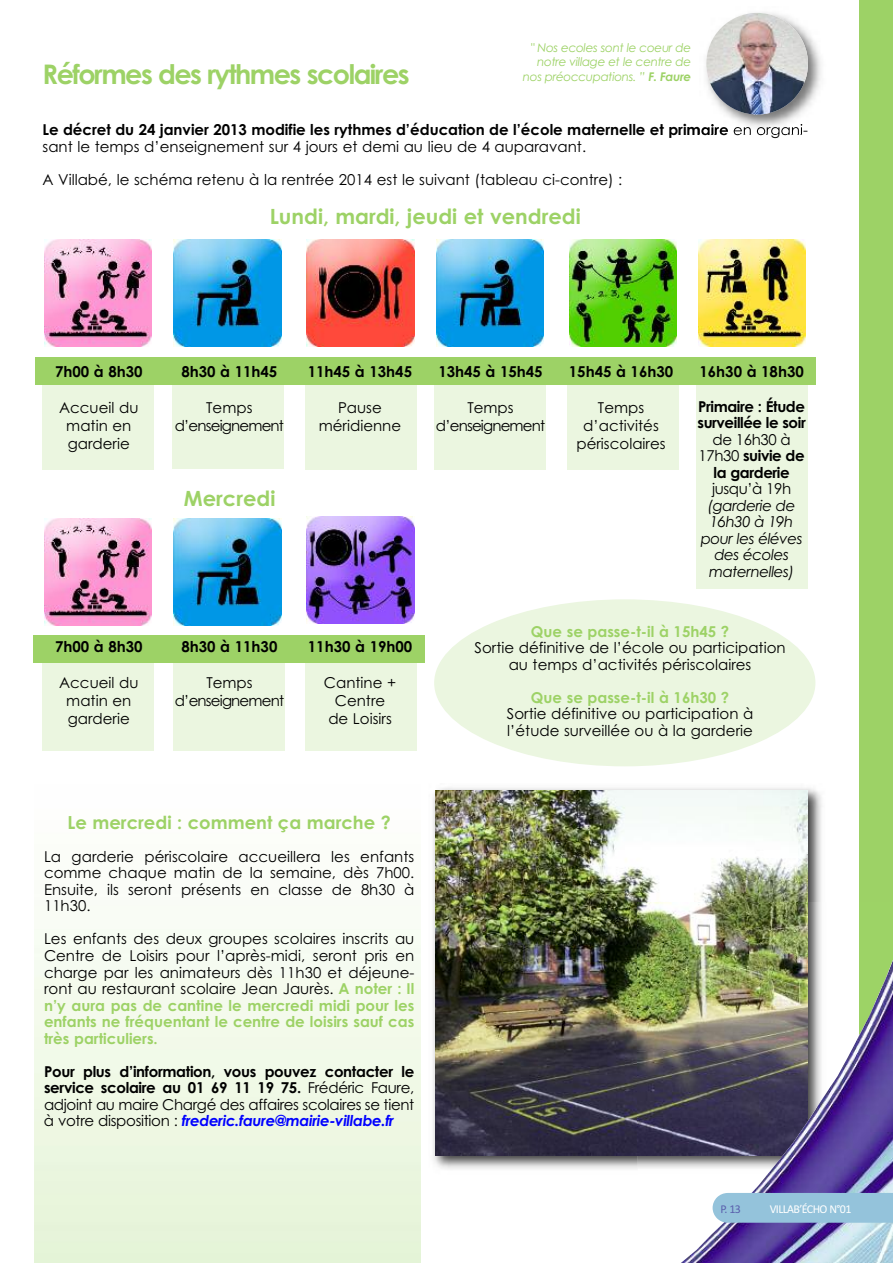
<style>
.page{position:relative;width:893px;height:1263px;background:#fff}
.page>*{position:absolute;margin:0;border:0;box-sizing:border-box;transform-origin:0 0}
.t1{font:700 27px "Century Gothic";letter-spacing:-.055em;color:#9dd266}
.t2{font:700 21px "Century Gothic";color:#9dd266}
.t3{font:700 18px "Century Gothic";color:#9dd266}
.t4{font:15px/16.5px "Century Gothic";color:#000;text-align:center}
.t5{font:700 15px/16.5px "Century Gothic";color:#000}
.t6{font:700 15px/16.5px "Century Gothic";letter-spacing:-.03em;color:#000}
.t7{font:15px/18px "Century Gothic";letter-spacing:-.055em;color:#000;text-align:center}
.t8{font:italic 15px/16.5px "Century Gothic";letter-spacing:-.03em;color:#000;text-align:center}
.t9{font:700 15px "Century Gothic";color:#9dd266}
.t10{font:15px "Century Gothic";letter-spacing:-.03em;color:#000}
.t11{font:italic 12px/14.4px "Century Gothic";letter-spacing:-.03em;color:#9dd266;text-align:right}
.t12{font:12px "Calibri";letter-spacing:-.05em;color:#fff}
.t13{font:12px "Calibri";color:#5a60ad}
.s1{font-weight:700}
.s2{font-weight:400}
.s3{font-weight:700;color:#9dd266}
.s4{font-weight:700;font-style:italic;color:#00f}
</style>
<div class="page">
<div style="left:43px;top:377px;width:111px;height:93px;background:#ebf6e0"></div>
<div style="left:172px;top:376px;width:111px;height:93px;background:#ebf6e0"></div>
<div style="left:305px;top:377px;width:112px;height:93px;background:#ebf6e0"></div>
<div style="left:434px;top:377px;width:112px;height:93px;background:#ebf6e0"></div>
<div style="left:567px;top:377px;width:112px;height:93px;background:#ebf6e0"></div>
<div style="left:696px;top:377px;width:112px;height:212px;background:#ebf6e0"></div>
<div style="left:43px;top:658px;width:111px;height:93px;background:#ebf6e0"></div>
<div style="left:173px;top:658px;width:112px;height:93px;background:#ebf6e0"></div>
<div style="left:305px;top:658px;width:112px;height:93px;background:#ebf6e0"></div>
<svg style="left:434px;top:599px;width:381px;height:167px;fill:#ebf6e0"></svg>
<div style="left:34px;top:635px;width:391px;height:28px;background:#9dd266"></div>
<div style="left:35px;top:357px;width:781px;height:28px;background:#9dd266"></div>
<img style="left:433px;top:787px;width:389px;height:382px">
<img style="left:436px;top:790px;width:372px;height:365px">
<div style="left:859px;top:0;width:34px;height:1137px;background:#9dd266"></div>
<img style="left:638px;top:902px;width:184px;height:267px">
<img style="left:661px;top:917px;width:161px;height:252px">
<img style="left:680px;top:959px;width:213px;height:304px">
<div style="left:713px;top:1193px;width:180px;height:30px;background:#94c3db"></div>
<img style="left:701px;top:12px;width:120px;height:122px">
<img style="left:734px;top:124px;width:73px;height:10px">
<img style="left:706px;top:13px;width:102px;height:102px;border-radius:50%">
<svg style="left:173px;top:239px;width:109px;height:108px"></svg>
<img style="left:174px;top:240px;width:107px;height:107px">
<img style="left:45px;top:240px;width:107px;height:107px">
<img style="left:436px;top:240px;width:107px;height:107px">
<svg style="left:306px;top:239px;width:109px;height:108px"></svg>
<img style="left:307px;top:240px;width:107px;height:107px">
<svg style="left:704px;top:239px;width:95px;height:1px"></svg>
<img style="left:698px;top:240px;width:108px;height:107px">
<img style="left:569px;top:240px;width:107px;height:107px">
<img style="left:174px;top:518px;width:107px;height:107px">
<img style="left:45px;top:518px;width:107px;height:107px">
<img style="left:307px;top:516px;width:107px;height:107px">
<h1 class="t1" style="left:43px;top:59px;width:369px">Réformes des rythmes scolaires</h1>
<p class="t11" style="left:523px;top:41px;width:170px">" Nos ecoles sont le coeur de notre village et le centre de nos préoccupations. ” <span class="s1">F. Faure</span></p>
<p class="t5" style="left:43px;top:122px;width:767px">Le décret du 24 janvier 2013 modifie les rythmes d’éducation de l’école maternelle et primaire <span class="s2">en organi&shy;sant le temps d’enseignement sur 4 jours et demi au lieu de 4 auparavant.</span></p>
<p class="t4" style="left:43px;top:171px;width:581px">A Villabé, le schéma retenu à la rentrée 2014 est le suivant (tableau ci-contre) :</p>
<h2 class="t2" style="left:270px;top:205px;width:313px">Lundi, mardi, jeudi et vendredi</h2>
<p class="t5" style="left:55px;top:364px;width:89px">7h00 à 8h30</p>
<p class="t4" style="left:59px;top:399px;width:81px;line-height:18px">Accueil du matin en garderie</p>
<p class="t5" style="left:55px;top:638px;width:89px">7h00 à 8h30</p>
<p class="t4" style="left:59px;top:674px;width:81px;line-height:18px">Accueil du matin en garderie</p>
<p class="t5" style="left:181px;top:364px;width:97px">8h30 à 11h45</p>
<p class="t7" style="left:175px;top:399px;width:111px">Temps d’enseignement</p>
<h2 class="t2" style="left:184px;top:486px;width:93px">Mercredi</h2>
<p class="t5" style="left:181px;top:638px;width:97px">8h30 à 11h30</p>
<p class="t7" style="left:175px;top:674px;width:111px">Temps d’enseignement</p>
<p class="t5" style="left:308px;top:364px;width:106px">11h45 à 13h45</p>
<p class="t4" style="left:319px;top:399px;width:84px;line-height:18px">Pause méridienne</p>
<p class="t5" style="left:308px;top:638px;width:106px">11h30 à 19h00</p>
<p class="t4" style="left:324px;top:674px;width:74px;line-height:18px">Cantine +<br>Centre de Loisirs</p>
<p class="t5" style="left:438px;top:364px;width:106px">13h45 à 15h45</p>
<p class="t7" style="left:436px;top:399px;width:111px">Temps d’enseignement</p>
<p class="t5" style="left:569px;top:364px;width:106px">15h45 à 16h30</p>
<p class="t4" style="left:576px;top:399px;width:91px;line-height:18px">Temps d’activités périscolaires</p>
<p class="t5" style="left:699px;top:364px;width:106px">16h30 à 18h30</p>
<p class="t6" style="left:697px;top:398px;width:110px">Primaire : étude surveillée le soir</p>
<p class="t6" style="left:699px;top:431px;width:108px;text-align:center"><span class="s2">de 16h30 à<br>17h30</span> suivie de la garderie</p>
<p class="t10" style="left:712px;top:480px;width:81px">jusqu’à 19h</p>
<p class="t8" style="left:701px;top:497px;width:103px">(garderie de<br>16h30 à 19h pour les éléves des écoles maternelles)</p>
<p class="t9" style="left:531px;top:623px;width:200px">Que se passe-t-il à 15h45 ?</p>
<p class="t4" style="left:474px;top:640px;width:313px">Sortie définitive de l’école ou participation au temps d’activités périscolaires</p>
<p class="t9" style="left:531px;top:689px;width:200px">Que se passe-t-il à 16h30 ?</p>
<p class="t4" style="left:507px;top:706px;width:248px;text-align:left">Sortie définitive ou participation à l’étude surveillée ou à la garderie</p>
<p class="t3" style="left:67px;top:812px;width:325px">Le mercredi : comment ça marche ?</p>
<p class="t4" style="left:44px;top:848px;width:372px;text-align:justify">La garderie périscolaire accueillera les enfants comme chaque matin de la semaine, dès 7h00.<br>Ensuite, ils seront présents en classe de 8h30 à 11h30.</p>
<p class="t4" style="left:44px;top:931px;width:372px;text-align:justify">Les enfants des deux groupes scolaires inscrits au Centre de Loisirs pour l’après-midi, seront pris en charge par les animateurs dès 11h30 et déjeune&shy;ront au restaurant scolaire Jean Jaurès. <span class="s3">A noter : Il n’y aura pas de cantine le mercredi midi pour les enfants ne fréquentant le centre de loisirs sauf cas très particuliers.</span></p>
<p class="t4" style="left:44px;top:1063px;width:372px;text-align:justify"><span class="s1">Pour plus d’information, vous pouvez contacter le service scolaire au 01 69 11 19 75.</span> Frédéric Faure, adjoint au maire Chargé des affaires scolaires se tient à votre disposition : <span class="s4">frederic.faure@mairie-villabe.fr</span></p>
<p class="t13" style="left:721px;top:1201px;width:22px">P. 13</p>
<p class="t12" style="left:770px;top:1201px;width:83px">VILLAB’ÉCHO N°01</p>
</div>
